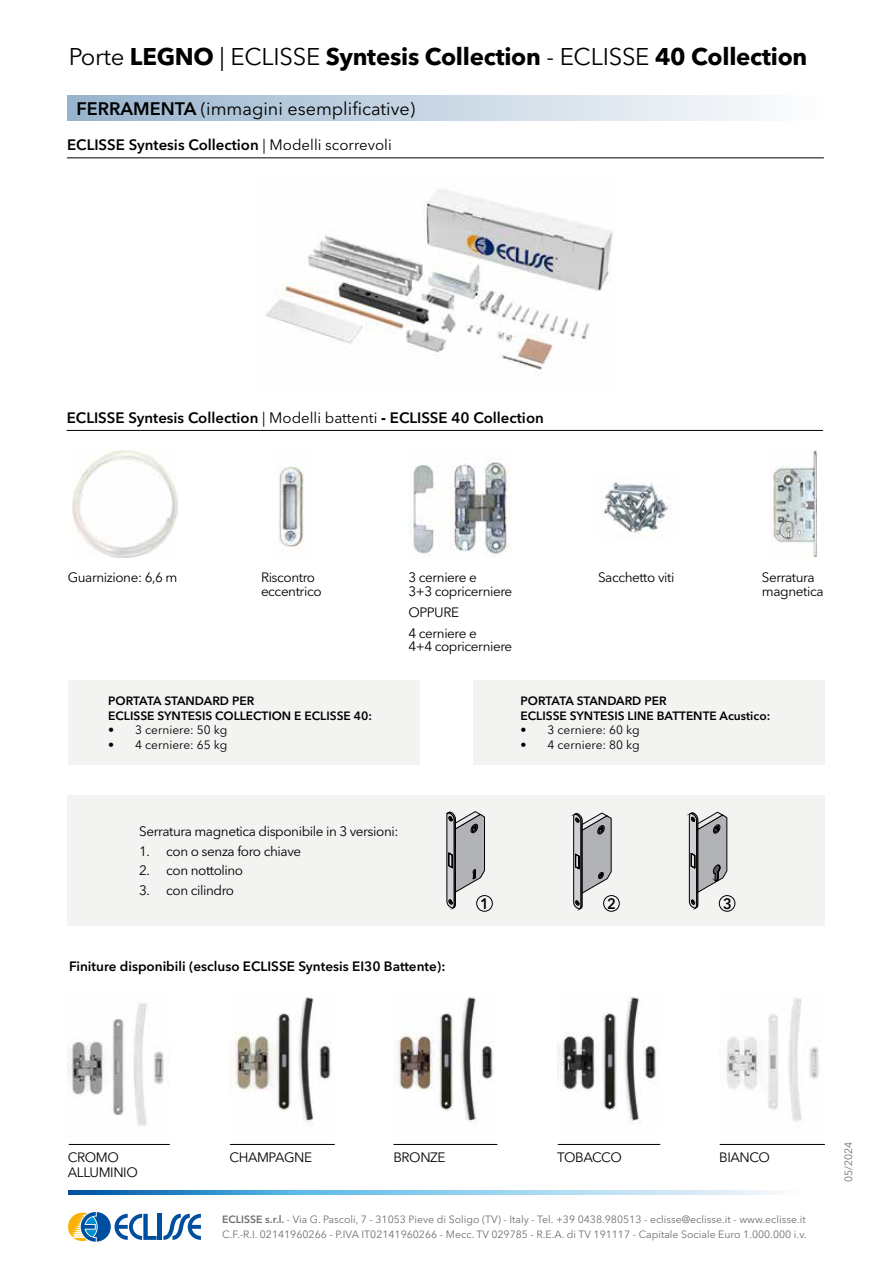
<style>
.page{position:relative;width:893px;height:1263px;background:#fff}
.page>*{position:absolute;margin:0;border:0;box-sizing:border-box;transform-origin:0 0}
.t1{font:700 24px "Avenir Next LT Pro";letter-spacing:-.01em;color:#000}
.t2{font:18px "Avenir Next LT Pro";color:#000}
.t3{font:600 15px "Avenir Next LT Pro";color:#000}
.t4{font:600 15px "Avenir Next LT Pro";color:#000;scale:.96 1}
.t5{font:13.5px/13.5px "Avenir Next LT Pro";letter-spacing:-.03em;color:#000}
.t6{font:600 13.5px "Avenir Next LT Pro";color:#000}
.t7{font:600 12px/14.4px "Avenir Next LT Pro";color:#000}
.t8{font:12px "Avenir Next LT Pro";color:#000}
.t9{font:10.5px/15px "Avenir Next LT Pro";color:#706f6f}
.s1{font-weight:400}
.s2{font-weight:600}
.s3{font-weight:700}
</style>
<div class="page">
<hr style="left:158px;top:1214px;width:4px;height:26px;background:#004f9f">
<svg style="left:163px;top:1214px;width:38px;height:26px"></svg>
<svg style="left:68px;top:1212px;width:89px;height:30px"></svg>
<svg style="left:68px;top:1191px;width:709px;height:4px;background:#7ebde2"></svg>
<img style="left:68px;top:1003px;width:96px;height:123px">
<img style="left:229px;top:997px;width:102px;height:127px">
<img style="left:397px;top:997px;width:97px;height:128px">
<img style="left:559px;top:997px;width:97px;height:126px">
<img style="left:726px;top:998px;width:93px;height:123px">
<img style="left:279px;top:466px;width:25px;height:85px">
<img style="left:73px;top:450px;width:105px;height:107px">
<img style="left:266px;top:189px;width:347px;height:188px">
<div style="left:68px;top:795px;width:757px;height:131px;background:#f3f3f1"></div>
<svg style="left:573px;top:813px;width:38px;height:97px"></svg>
<svg style="left:446px;top:811px;width:39px;height:98px"></svg>
<svg style="left:689px;top:812px;width:38px;height:97px"></svg>
<img style="left:413px;top:460px;width:97px;height:94px">
<img style="left:604px;top:481px;width:65px;height:56px">
<img style="left:773px;top:450px;width:43px;height:106px">
<div style="left:67px;top:95px;width:756px;height:25px;background:linear-gradient(to right,#97b3cd,#fdfefe)"></div>
<hr style="left:67px;top:157px;width:757px;height:1px;background:#000">
<hr style="left:67px;top:430px;width:756px;height:1px;background:#000">
<hr style="left:69px;top:1144px;width:101px;height:1px;background:#000">
<hr style="left:230px;top:1144px;width:105px;height:1px;background:#000">
<hr style="left:393px;top:1144px;width:104px;height:1px;background:#000">
<hr style="left:558px;top:1144px;width:102px;height:1px;background:#000">
<hr style="left:720px;top:1144px;width:105px;height:1px;background:#000">
<div style="left:476px;top:895px;width:17px;height:17px;border:1px solid #000;border-radius:50%"></div>
<div style="left:603px;top:895px;width:17px;height:17px;border:1px solid #000;border-radius:50%"></div>
<div style="left:719px;top:895px;width:16px;height:17px;border:1px solid #000;border-radius:50%"></div>
<div style="left:68px;top:680px;width:351px;height:84px;background:#f3f3f1"></div>
<div style="left:473px;top:680px;width:352px;height:84px;background:#f3f3f1"></div>
<h1 class="t1" style="left:69px;top:47px;width:740px"><span class="s1">Porte</span> LEGNO <span class="s1">| ECLISSE</span> Syntesis Collection <span class="s1">- ECLISSE</span> 40 Collection</h1>
<h2 class="t2" style="left:77px;top:101px;width:340px"><span class="s2">FERRAMENTA</span> (immagini esemplificative)</h2>
<p class="t3" style="left:67px;top:139px;width:326px">ECLISSE Syntesis Collection <span class="s1">| Modelli scorrevoli</span></p>
<p class="t3" style="left:67px;top:411px;width:479px">ECLISSE Syntesis Collection <span class="s1">| Modelli battenti</span> <span class="s3">-</span> ECLISSE 40 Collection</p>
<p class="t5" style="left:598px;top:572px;width:78px">Sacchetto viti</p>
<p class="t5" style="left:68px;top:572px;width:111px">Guarnizione: 6,6 m</p>
<p class="t5" style="left:762px;top:572px;width:63px">Serratura magnetica</p>
<p class="t5" style="left:261px;top:572px;width:62px">Riscontro eccentrico</p>
<p class="t5" style="left:408px;top:572px;width:105px">3 cerniere e<br>3+3 copricerniere</p>
<p class="t5" style="left:408px;top:603px;width:70px;line-height:21px">OPPURE<br>4 cerniere e</p>
<p class="t5" style="left:408px;top:641px;width:105px">4+4 copricerniere</p>
<p class="t7" style="left:108px;top:695px;width:265px">PORTATA STANDARD PER<br>ECLISSE SYNTESIS COLLECTION E ECLISSE 40:</p>
<p class="t8" style="left:108px;top:725px;width:121px">• 3 cerniere: 50 kg</p>
<p class="t8" style="left:108px;top:739px;width:121px">• 4 cerniere: 65 kg</p>
<p class="t5" style="left:139px;top:826px;width:261px">Serratura magnetica disponibile in 3 versioni:</p>
<p class="t5" style="left:139px;top:846px;width:164px">1. con o senza foro chiave</p>
<p class="t5" style="left:139px;top:865px;width:105px">2. con nottolino</p>
<p class="t5" style="left:139px;top:885px;width:96px">3. con cilindro</p>
<p class="t6" style="left:69px;top:961px;width:378px">Finiture disponibili (escluso ECLISSE Syntesis EI30 Battente):</p>
<p class="t7" style="left:521px;top:695px;width:251px">PORTATA STANDARD PER<br>ECLISSE SYNTESIS LINE BATTENTE Acustico:</p>
<p class="t8" style="left:521px;top:725px;width:121px">• 3 cerniere: 60 kg</p>
<p class="t8" style="left:521px;top:739px;width:121px">• 4 cerniere: 80 kg</p>
<p class="t4" style="left:480px;top:897px;width:11px">1</p>
<p class="t4" style="left:607px;top:897px;width:11px">2</p>
<p class="t4" style="left:723px;top:897px;width:11px">3</p>
<p class="t5" style="left:68px;top:1151px;width:72px;line-height:15px">CROMO<br>ALLUMINIO</p>
<p class="t5" style="left:229px;top:1152px;width:84px">CHAMPAGNE</p>
<p class="t5" style="left:393px;top:1152px;width:54px">BRONZE</p>
<p class="t5" style="left:557px;top:1152px;width:66px">TOBACCO</p>
<p class="t5" style="left:719px;top:1152px;width:52px">BIANCO</p>
<p class="t9" style="left:222px;top:1213px;width:586px"><span class="s2">ECLISSE s.r.l.</span> - Via G. Pascoli, 7 - 31053 Pieve di Soligo (TV) - Italy - Tel. +39 0438.980513 - eclisse@eclisse.it - www.eclisse.it<br>C.F.-R.I. 02141960266 - P.IVA IT02141960266 - Mecc. TV 029785 - R.E.A. di TV 191117 - Capitale Sociale Euro 1.000.000 i.v.</p>
<p class="t9" style="left:842px;top:1182px;width:42px;rotate:-90deg">05/2024</p>
</div>
